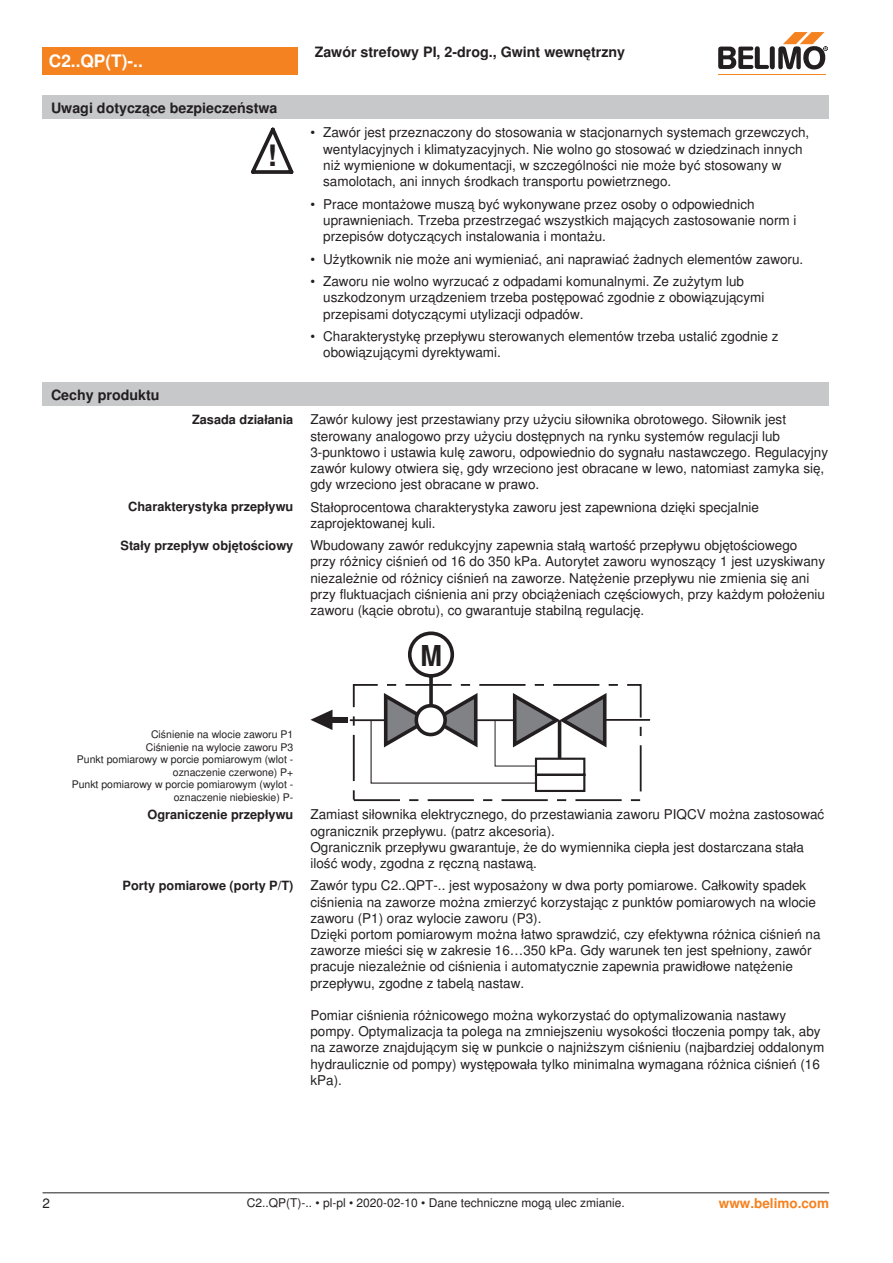
<style>
.page{position:relative;width:893px;height:1263px;background:#fff}
.page>*{position:absolute;margin:0;border:0;box-sizing:border-box;transform-origin:0 0}
.t1{font:700 29.55px "Nimbus Sans BEL";color:#231f20}
.t2{font:700 28.8px "Nimbus Sans BEL";color:#231f20;scale:.9 1}
.t3{font:700 17.25px "Nimbus Sans BEL";color:#fff}
.t4{font:700 14.25px "Nimbus Sans BEL";color:#231f20}
.t5{font:13.5px/16.2px "Nimbus Sans BEL";color:#231f20}
.t6{font:700 13.5px "Nimbus Sans BEL";color:#f58220}
.t7{font:700 12.75px "Nimbus Sans BEL";color:#231f20}
.t8{font:12px "Nimbus Sans BEL";color:#231f20}
.t9{font:10.5px/12.6px "Nimbus Sans BEL";color:#231f20;text-align:right}
</style>
<div class="page">
<svg style="left:251px;top:128px;width:42px;height:46px"></svg>
<div style="left:43px;top:383px;width:786px;height:23px;background:#c7c8ca"></div>
<hr style="left:604px;top:719px;width:46px;height:2px;background:#231f20">
<hr style="left:350px;top:719px;width:179px;height:2px;background:#231f20">
<div style="left:353px;top:684px;width:289px;height:117px;border:2px dashed #231f20"></div>
<svg style="left:370px;top:631px;width:238px;height:161px"></svg>
<div style="left:329px;top:717px;width:19px;height:6px;background:#231f20"></div>
<svg style="left:310px;top:710px;width:23px;height:20px"></svg>
<div style="left:43px;top:47px;width:255px;height:27px;background:#f58220"></div>
<hr style="left:718px;top:74px;width:107px;height:1px;background:#f58220">
<svg style="left:718px;top:32px;width:110px;height:38px"></svg>
<div style="left:43px;top:96px;width:786px;height:23px;background:#c7c8ca"></div>
<hr style="left:43px;top:1192px;width:786px;height:1px;background:#231f20">
<p class="t3" style="left:49px;top:51px;width:95px">C2..QP(T)-..</p>
<p class="t4" style="left:51px;top:99px;width:228px">Uwagi dotyczące bezpieczeństwa</p>
<p class="t4" style="left:51px;top:386px;width:110px">Cechy produktu</p>
<h1 class="t1" style="left:267px;top:138px;width:11px">!</h1>
<p class="t4" style="left:315px;top:44px;width:312px">Zawór strefowy PI, 2-drog., Gwint wewnętrzny</p>
<p class="t5" style="left:323px;top:125px;width:488px;text-indent:-13px">• Zawór jest przeznaczony do stosowania w stacjonarnych systemach grzewczych, wentylacyjnych i klimatyzacyjnych. Nie wolno go stosować w dziedzinach innych niż wymienione w dokumentacji, w szczególności nie może być stosowany w samolotach, ani innych środkach transportu powietrznego.</p>
<p class="t5" style="left:323px;top:196px;width:475px;text-indent:-13px">• Prace montażowe muszą być wykonywane przez osoby o odpowiednich uprawnieniach. Trzeba przestrzegać wszystkich mających zastosowanie norm i przepisów dotyczących instalowania i montażu.</p>
<p class="t5" style="left:310px;top:251px;width:494px">• Użytkownik nie może ani wymieniać, ani naprawiać żadnych elementów zaworu.</p>
<p class="t5" style="left:323px;top:274px;width:443px;text-indent:-13px">• Zaworu nie wolno wyrzucać z odpadami komunalnymi. Ze zużytym lub uszkodzonym urządzeniem trzeba postępować zgodnie z obowiązującymi przepisami dotyczącymi utylizacji odpadów.</p>
<p class="t5" style="left:323px;top:329px;width:457px;text-indent:-13px">• Charakterystykę przepływu sterowanych elementów trzeba ustalić zgodnie z obowiązującymi dyrektywami.</p>
<p class="t7" style="left:192px;top:412px;width:103px">Zasada działania</p>
<p class="t5" style="left:310px;top:412px;width:519px">Zawór kulowy jest przestawiany przy użyciu siłownika obrotowego. Siłownik jest sterowany analogowo przy użyciu dostępnych na rynku systemów regulacji lub 3-punktowo i ustawia kulę zaworu, odpowiednio do sygnału nastawczego. Regulacyjny zawór kulowy otwiera się, gdy wrzeciono jest obracane w lewo, natomiast zamyka się, gdy wrzeciono jest obracane w prawo.</p>
<p class="t7" style="left:128px;top:499px;width:167px">Charakterystyka przepływu</p>
<p class="t5" style="left:310px;top:499px;width:450px">Stałoprocentowa charakterystyka zaworu jest zapewniona dzięki specjalnie zaprojektowanej kuli.</p>
<p class="t7" style="left:120px;top:537px;width:174px">Stały przepływ objętościowy</p>
<p class="t5" style="left:310px;top:538px;width:516px">Wbudowany zawór redukcyjny zapewnia stałą wartość przepływu objętościowego przy różnicy ciśnień od 16 do 350 kPa. Autorytet zaworu wynoszący 1 jest uzyskiwany niezależnie od różnicy ciśnień na zaworze. Natężenie przepływu nie zmienia się ani przy fluktuacjach ciśnienia ani przy obciążeniach częściowych, przy każdym położeniu zaworu (kącie obrotu), co gwarantuje stabilną regulację.</p>
<p class="t9" style="left:72px;top:728px;width:223px">Ciśnienie na wlocie zaworu P1<br>Ciśnienie na wylocie zaworu P3<br>Punkt pomiarowy w porcie pomiarowym (wlot - oznaczenie czerwone) P+<br>Punkt pomiarowy w porcie pomiarowym (wylot - oznaczenie niebieskie) P-</p>
<h2 class="t2" style="left:420px;top:637px;width:25px">M</h2>
<p class="t7" style="left:147px;top:807px;width:147px">Ograniczenie przepływu</p>
<p class="t5" style="left:310px;top:807px;width:515px">Zamiast siłownika elektrycznego, do przestawiania zaworu PIQCV można zastosować ogranicznik przepływu. (patrz akcesoria).<br>Ogranicznik przepływu gwarantuje, że do wymiennika ciepła jest dostarczana stała ilość wody, zgodna z ręczną nastawą.</p>
<p class="t7" style="left:123px;top:878px;width:172px">Porty pomiarowe (porty P/T)</p>
<p class="t5" style="left:310px;top:878px;width:512px">Zawór typu C2..QPT-.. jest wyposażony w dwa porty pomiarowe. Całkowity spadek ciśnienia na zaworze można zmierzyć korzystając z punktów pomiarowych na wlocie zaworu (P1) oraz wylocie zaworu (P3).<br>Dzięki portom pomiarowym można łatwo sprawdzić, czy efektywna różnica ciśnień na zaworze mieści się w zakresie 16…350 kPa. Gdy warunek ten jest spełniony, zawór pracuje niezależnie od ciśnienia i automatycznie zapewnia prawidłowe natężenie przepływu, zgodne z tabelą nastaw.</p>
<p class="t5" style="left:310px;top:1007px;width:515px">Pomiar ciśnienia różnicowego można wykorzystać do optymalizowania nastawy pompy. Optymalizacja ta polega na zmniejszeniu wysokości tłoczenia pompy tak, aby na zaworze znajdującym się w punkcie o najniższym ciśnieniu (najbardziej oddalonym hydraulicznie od pompy) występowała tylko minimalna wymagana różnica ciśnień (16 kPa).</p>
<p class="t5" style="left:43px;top:1196px;width:9px">2</p>
<p class="t8" style="left:247px;top:1196px;width:380px">C2..QP(T)-.. • pl-pl • 2020-02-10 • Dane techniczne mogą ulec zmianie.</p>
<p class="t6" style="left:719px;top:1195px;width:112px">www.belimo.com</p>
</div>
